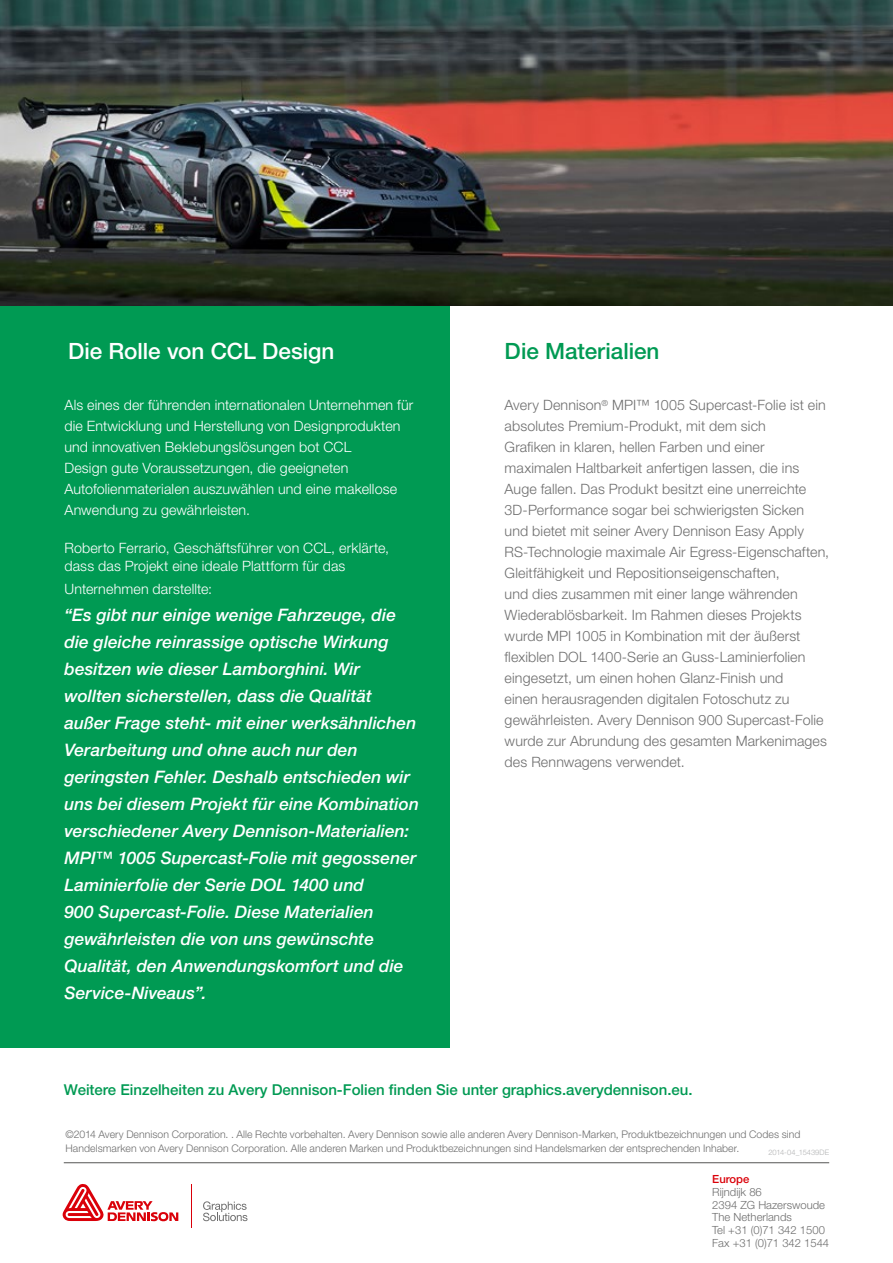
<style>
.page{position:relative;width:893px;height:1263px;background:#fff}
.page>*{position:absolute;margin:0;border:0;box-sizing:border-box;transform-origin:0 0}
.t1{font:500 22.5px "Helvetica Neue LT Std";color:#fff}
.t2{font:500 22.5px "Helvetica Neue LT Std";color:#009a53}
.t3{font:italic 500 17.25px/27px "Helvetica Neue LT Std";letter-spacing:.005em;color:#fff}
.t4{font:500 15px "Helvetica Neue LT Std";color:#009a53}
.t5{font:300 14.25px/21px "Helvetica Neue LT Std";letter-spacing:.01em;color:#6e6e6e}
.t6{font:300 14.25px/21px "Helvetica Neue LT Std";letter-spacing:.01em;color:#fff}
.t7{font:300 11.25px/12.8px "Helvetica Neue LT Std";color:#6e6e6e}
.t8{font:500 11.25px "Helvetica Neue LT Std";color:#da0009}
.t9{font:300 10.5px/13.5px "Helvetica Neue LT Std";letter-spacing:.005em;color:#6e6e6e}
.t10{font:300 7.5px "Helvetica Neue LT Std";letter-spacing:.005em;color:#b1b2b3}
</style>
<div class="page">
<div style="left:0;top:306px;width:450px;height:741px;background:#009a53"></div>
<img style="left:0;top:0;width:893px;height:306px">
<hr style="left:191px;top:1184px;width:1px;height:43px;background:#da0009">
<svg style="left:63px;top:1184px;width:115px;height:37px"></svg>
<svg style="left:203px;top:1201px;width:44px;height:20px"></svg>
<hr style="left:64px;top:1162px;width:765px;height:1px;background:#565655">
<h1 class="t1" style="left:68px;top:337px;width:268px">Die Rolle von CCL Design</h1>
<h1 class="t2" style="left:505px;top:337px;width:156px">Die Materialien</h1>
<p class="t6" style="left:64px;top:394px;width:350px">Als eines der führenden internationalen Unternehmen für die Entwicklung und Herstellung von Designprodukten und innovativen Beklebungslösungen bot CCL<br>Design gute Voraussetzungen, die geeigneten Autofolienmaterialen auszuwählen und eine makellose Anwendung zu gewährleisten.</p>
<p class="t6" style="left:64px;top:538px;width:326px;line-height:18.8px">Roberto Ferrario, Geschäftsführer von CCL, erklärte, dass das Projekt eine ideale Plattform für das</p>
<p class="t6" style="left:64px;top:578px;width:149px">Unternehmen darstellte:</p>
<p class="t3" style="left:64px;top:601px;width:356px">“Es gibt nur einige wenige Fahrzeuge, die die gleiche reinrassige optische Wirkung besitzen wie dieser Lamborghini. Wir wollten sicherstellen, dass die Qualität außer Frage steht- mit einer werksähnlichen Verarbeitung und ohne auch nur den geringsten Fehler. Deshalb entschieden wir uns bei diesem Projekt für eine Kombination verschiedener Avery Dennison-Materialien:<br>MPI™ 1005 Supercast-Folie mit gegossener Laminierfolie der Serie DOL 1400 und<br>900 Supercast-Folie. Diese Materialien gewährleisten die von uns gewünschte Qualität, den Anwendungskomfort und die Service-Niveaus”.</p>
<p class="t5" style="left:505px;top:394px;width:326px">Avery Dennison<sup>®</sup> MPI™ 1005 Supercast-Folie ist ein absolutes Premium-Produkt, mit dem sich<br>Grafiken in klaren, hellen Farben und einer maximalen Haltbarkeit anfertigen lassen, die ins Auge fallen. Das Produkt besitzt eine unerreichte 3D-Performance sogar bei schwierigsten Sicken und bietet mit seiner Avery Dennison Easy Apply RS-Technologie maximale Air Egress-Eigenschaften, Gleitfähigkeit und Repositionseigenschaften,<br>und dies zusammen mit einer lange währenden Wiederablösbarkeit. Im Rahmen dieses Projekts wurde MPI 1005 in Kombination mit der äußerst flexiblen DOL 1400-Serie an Guss-Laminierfolien eingesetzt, um einen hohen Glanz-Finish und<br>einen herausragenden digitalen Fotoschutz zu gewährleisten. Avery Dennison 900 Supercast-Folie wurde zur Abrundung des gesamten Markenimages des Rennwagens verwendet.</p>
<p class="t4" style="left:64px;top:1081px;width:630px">Weitere Einzelheiten zu Avery Dennison-Folien finden Sie unter graphics.averydennison.eu.</p>
<p class="t9" style="left:65px;top:1128px;width:737px">©2014 Avery Dennison Corporation. . Alle Rechte vorbehalten. Avery Dennison sowie alle anderen Avery Dennison-Marken, Produktbezeichnungen und Codes sind<br>Handelsmarken von Avery Dennison Corporation. Alle anderen Marken und Produktbezeichnungen sind Handelsmarken der entsprechenden Inhaber.</p>
<p class="t8" style="left:712px;top:1172px;width:39px">Europe</p>
<p class="t7" style="left:712px;top:1185px;width:118px">Rijndijk 86<br>2394 ZG Hazerswoude<br>The Netherlands<br>Tel +31 (0)71 342 1500<br>Fax +31 (0)71 342 1544</p>
<p class="t10" style="left:768px;top:1148px;width:62px">2014-04_15439DE</p>
</div>
